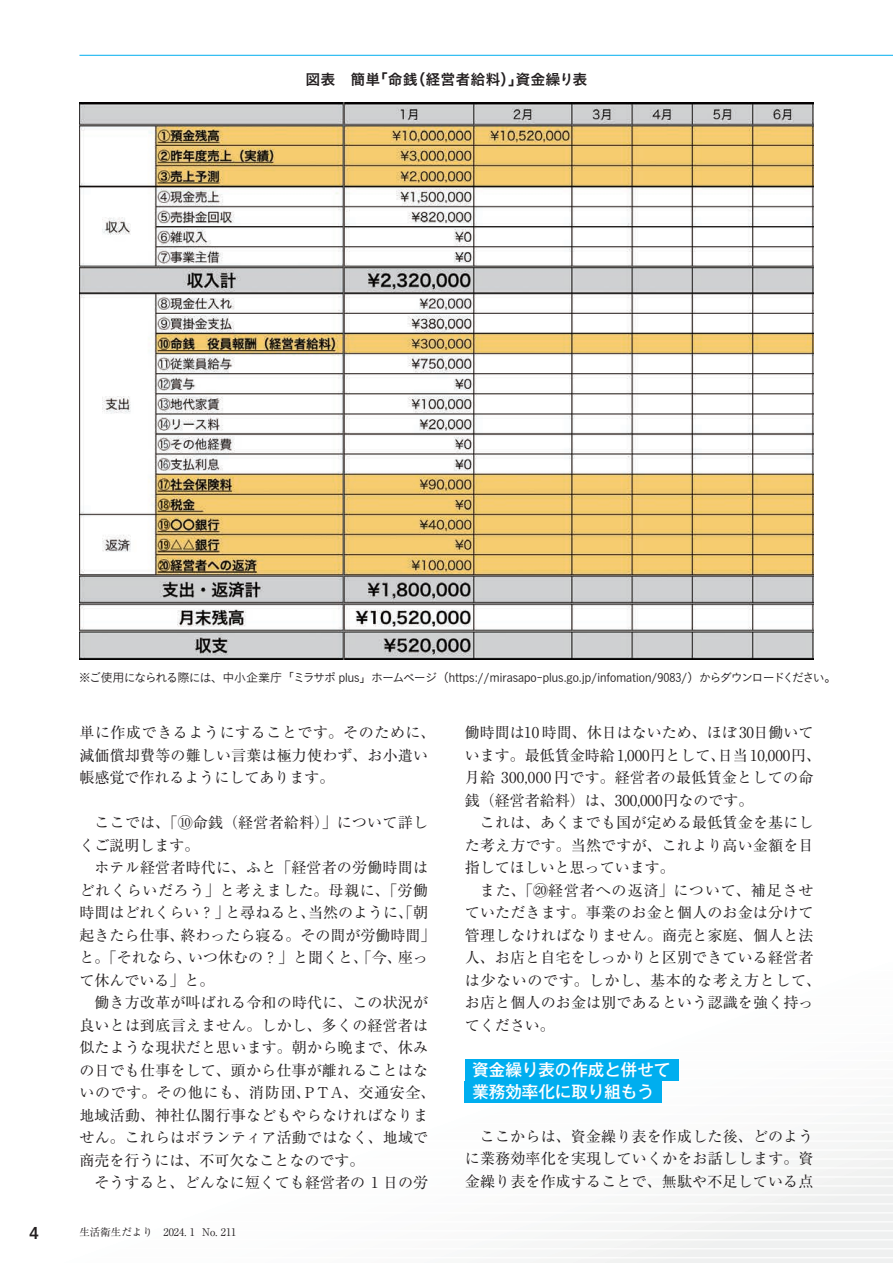
<style>
.page{position:relative;width:893px;height:1263px;background:#fff}
.page>*{position:absolute;margin:0;border:0;box-sizing:border-box;transform-origin:0 0}
.t1{font:500 16.5px/22.5px "Gothic MB101 Pro";color:#fff}
.t2{font:700 16.5px "Mi Go MB1 Std De";color:#231f20}
.t3{font:15px/22.5px "Ryumin Pro";letter-spacing:.01em;color:#231f20}
.t4{font:15px "Koburina Go Std N W6";color:#231f20}
.t5{font:12px "Koburina Go Std N W3";color:#231f20}
.t6{font:10.5px "Ryumin Pro";color:#231f20}
</style>
<div class="page">
<div style="left:465px;top:1082px;width:197px;height:21px;background:#00aeef"></div>
<div style="left:465px;top:1059px;width:213px;height:21px;background:#00aeef"></div>
<hr style="left:79px;top:55px;width:814px;height:1px;background:#00aeef">
<img style="left:79px;top:102px;width:734px;height:557px">
<p class="t4" style="left:305px;top:68px;width:283px">図表　簡単「命銭（経営者給料）」資金繰り表</p>
<p class="t5" style="left:79px;top:669px;width:759px">※ご使用になられる際には、中小企業庁「ミラサポ plus」ホームページ（https://mirasapo-plus.go.jp/infomation/9083/）からダウンロードください。</p>
<p class="t3" style="left:79px;top:720px;width:358px">単に作成できるようにすることです。そのために、減価償却費等の難しい言葉は極力使わず、お小遣い帳感覚で作れるようにしてあります。</p>
<p class="t3" style="left:79px;top:810px;width:350px;text-indent:15px">ここでは、「⑩命銭（経営者給料）」について詳しくご説明します。</p>
<p class="t3" style="left:79px;top:855px;width:358px;text-indent:15px">ホテル経営者時代に、ふと「経営者の労働時間はどれくらいだろう」と考えました。母親に、「労働時間はどれくらい？」と尋ねると、当然のように、「朝起きたら仕事、終わったら寝る。その間が労働時間」と。「それなら、いつ休むの？」と聞くと、「今、座って休んでいる」と。</p>
<p class="t3" style="left:79px;top:990px;width:358px;text-indent:15px">働き方改革が叫ばれる令和の時代に、この状況が良いとは到底言えません。しかし、多くの経営者は似たような現状だと思います。朝から晩まで、休みの日でも仕事をして、頭から仕事が離れることはないのです。その他にも、消防団、ＰＴＡ、交通安全、地域活動、神社仏閣行事などもやらなければなりません。これらはボランティア活動ではなく、地域で商売を行うには、不可欠なことなのです。</p>
<p class="t3" style="left:94px;top:1170px;width:335px">そうすると、どんなに短くても経営者の 1 日の労</p>
<p class="t2" style="left:29px;top:1220px;width:11px">4</p>
<p class="t6" style="left:79px;top:1224px;width:159px">生活衛生だより　2024. 1 No. 211</p>
<p class="t3" style="left:465px;top:720px;width:358px">働時間は10 時間、休日はないため、ほぼ30日働いています。最低賃金時給1,000円として、日当10,000円、月給 300,000 円です。経営者の最低賃金としての命銭（経営者給料）は、300,000円なのです。</p>
<p class="t3" style="left:465px;top:810px;width:350px;text-align:justify;text-indent:15px">これは、あくまでも国が定める最低賃金を基にした考え方です。当然ですが、これより高い金額を目指してほしいと思っています。</p>
<p class="t3" style="left:465px;top:878px;width:358px;text-indent:15px">また、「⑳経営者への返済」について、補足させていただきます。事業のお金と個人のお金は分けて管理しなければなりません。商売と家庭、個人と法人、お店と自宅をしっかりと区別できている経営者は少ないのです。しかし、基本的な考え方として、お店と個人のお金は別であるという認識を強く持ってください。</p>
<p class="t1" style="left:472px;top:1056px;width:199px">資金繰り表の作成と併せて業務効率化に取り組もう</p>
<p class="t3" style="left:465px;top:1124px;width:350px;text-align:justify;text-indent:15px">ここからは、資金繰り表を作成した後、どのように業務効率化を実現していくかをお話しします。資金繰り表を作成することで、無駄や不足している点</p>
</div>
